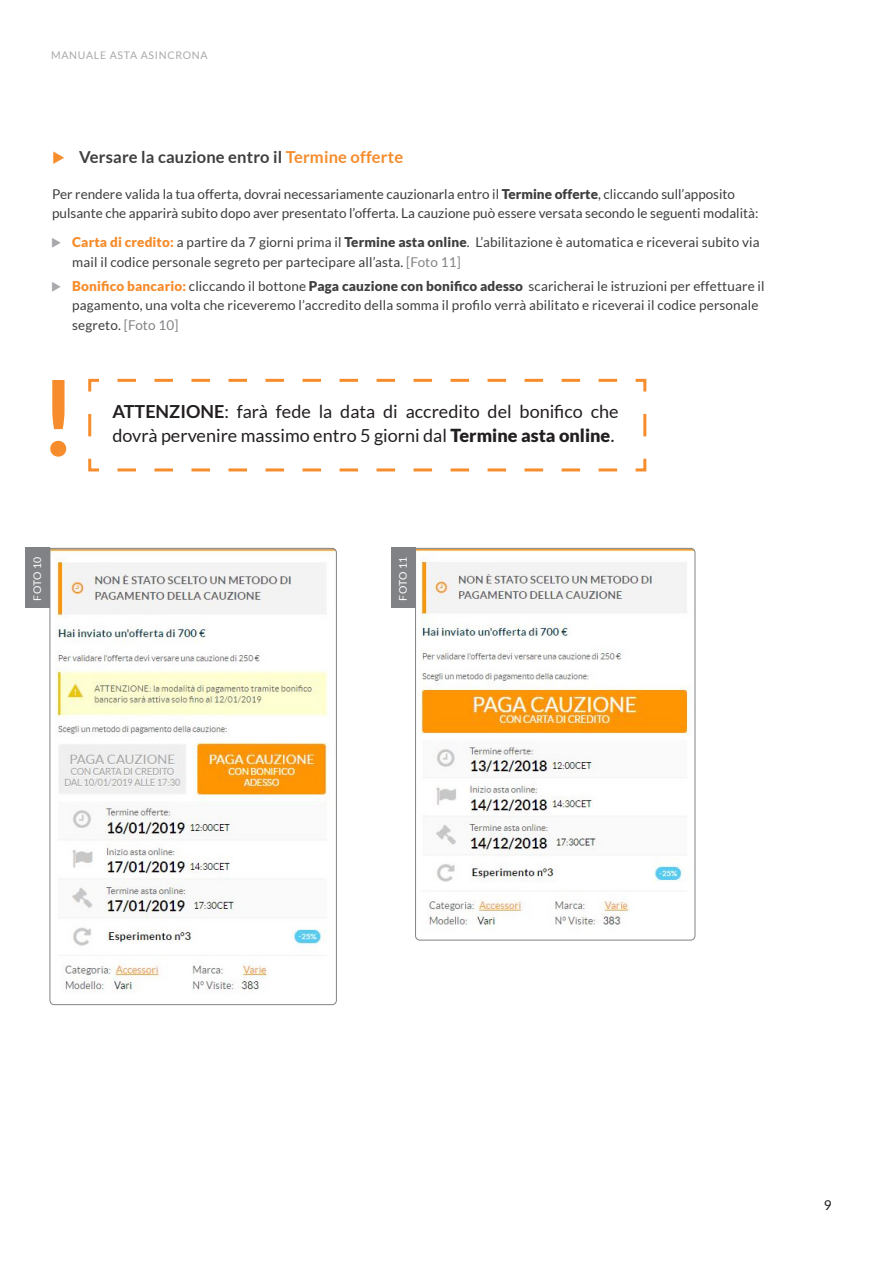
<style>
.page{position:relative;width:893px;height:1263px;background:#fff}
.page>*{position:absolute;margin:0;border:0;box-sizing:border-box;transform-origin:0 0}
.t1{font:700 105px "Lato";color:#f68c2b}
.t2{font:18px/24px "Lato";color:#231f20}
.t3{font:700 16.5px "Lato";letter-spacing:.01em;color:#3e3e3f}
.t4{font:13.5px/19.5px "Lato";letter-spacing:.01em;color:#3e3e3f}
.t5{font:13.5px "Lato";color:#231f20}
.t6{font:10.5px "Lato";letter-spacing:.07em;color:#a8a9ad}
.t7{font:10.5px "Lato";letter-spacing:.005em;color:#fff}
.s1{color:#f68c2b}
.s2{font-weight:900}
.s3{font-weight:900;color:#f68c2b}
.s4{color:#808285}
.s5{font-weight:700}
.s6{font-weight:500}
</style>
<div class="page">
<svg style="left:49px;top:548px;width:288px;height:457px"></svg>
<div style="left:26px;top:547px;width:24px;height:61px;background:#808285"></div>
<svg style="left:415px;top:548px;width:281px;height:393px"></svg>
<div style="left:391px;top:547px;width:24px;height:61px;background:#808285"></div>
<svg style="left:88px;top:378px;width:559px;height:94px"></svg>
<p class="t6" style="left:51px;top:50px;width:158px">MANUALE ASTA ASINCRONA</p>
<p class="t3" style="left:79px;top:147px;width:326px">Versare la cauzione entro il <span class="s1">Termine offerte</span></p>
<p class="t4" style="left:52px;top:184px;width:708px">Per rendere valida la tua offerta, dovrai necessariamente cauzionarla entro il <span class="s2">Termine offerte</span>, cliccando sull’apposito pulsante che apparirà subito dopo aver presentato l’offerta. La cauzione può essere versata secondo le seguenti modalità:</p>
<p class="t4" style="left:72px;top:233px;width:689px"><span class="s3">Carta di credito:</span> a partire da 7 giorni prima il <span class="s2">Termine asta online</span>. L’abilitazione è automatica e riceverai subito via mail il codice personale segreto per partecipare all’asta. <span class="s4">[Foto 11]</span></p>
<p class="t4" style="left:72px;top:276px;width:694px"><span class="s3">Bonifico bancario:</span> cliccando il bottone <span class="s2">Paga cauzione con bonifico adesso</span> scaricherai le istruzioni per effettuare il pagamento, una volta che riceveremo l’accredito della somma il profilo verrà abilitato e riceverai il codice personale segreto. <span class="s4">[Foto 10]</span></p>
<h1 class="t1" style="left:39px;top:357px;width:39px">!</h1>
<h2 class="t2" style="left:112px;top:399px;width:508px"><span class="s5">ATTENZIONE</span>: farà fede la data di accredito del bonifico che dovrà pervenire massimo entro 5 giorni dal <span class="s2">Termine asta online</span><span class="s6">.</span></h2>
<p class="t7" style="left:32px;top:601px;width:45px;rotate:-90deg">FOTO 10</p>
<p class="t7" style="left:397px;top:601px;width:45px;rotate:-90deg">FOTO 11</p>
<p class="t5" style="left:824px;top:1197px;width:9px">9</p>
</div>
